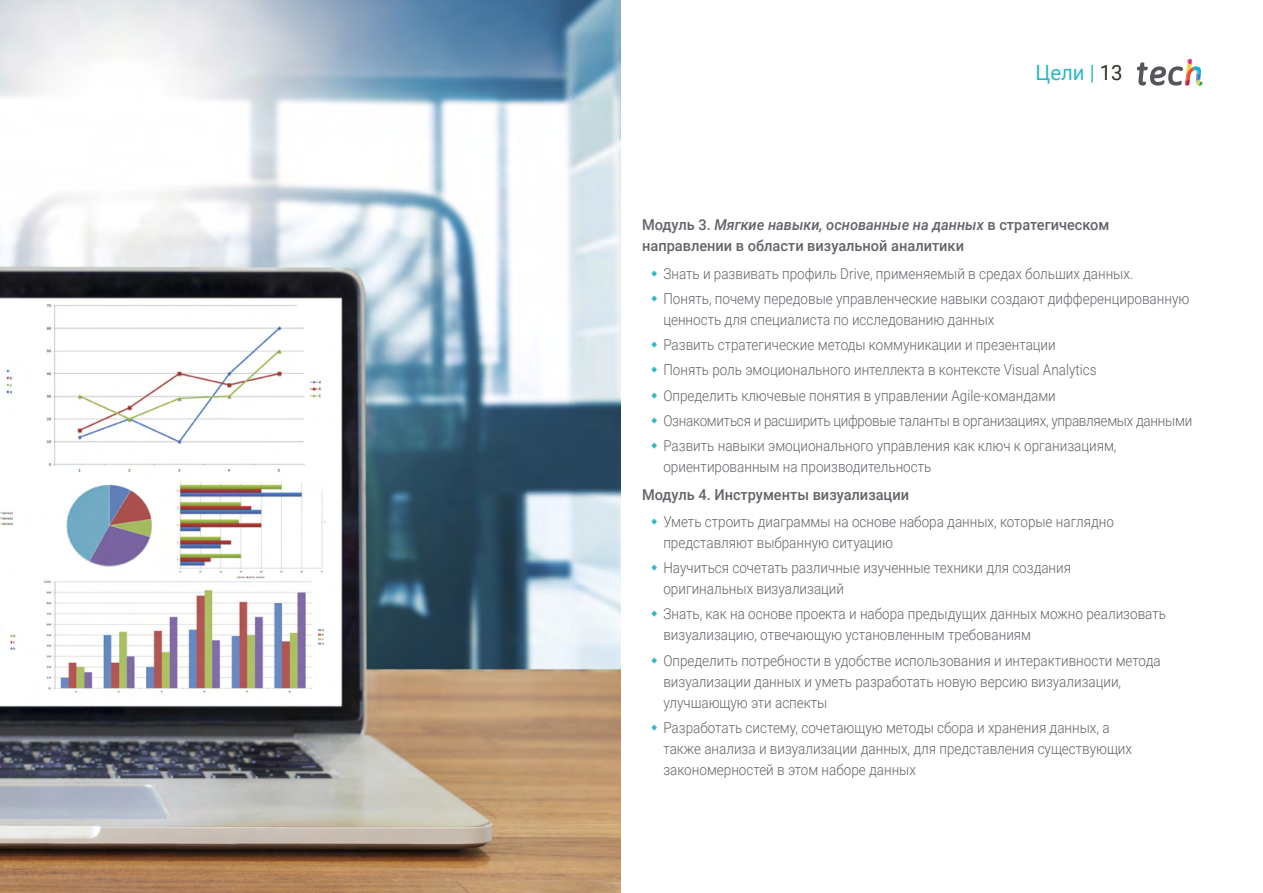
<style>
.page{position:relative;width:1263px;height:893px;background:#fff}
.page>*{position:absolute;margin:0;border:0;box-sizing:border-box;transform-origin:0 0}
.t1{font:21px "Roboto";color:#2db8c5}
.t2{font:300 15px/21px "Roboto";color:#61646a;scale:.9 1}
.t3{font:500 15px/21px "Roboto";color:#61646a}
.s1{color:#312e20}
.s2{font-style:italic}
</style>
<div class="page">
<svg style="left:1137px;top:59px;width:65px;height:27px"></svg>
<img style="left:0;top:0;width:621px;height:893px">
<h1 class="t1" style="left:1035px;top:57px;width:89px">Цели | <span class="s1">13</span></h1>
<p class="t3" style="left:642px;top:214px;width:469px">Модуль 3. <span class="s2">Мягкие навыки, основанные на данных</span> в стратегическом направлении в области визуальной аналитики</p>
<p class="t2" style="left:663px;top:260px;width:586px;line-height:25.2px">Знать и развивать профиль Drive, применяемый в средах больших данных.<br>Понять, почему передовые управленческие навыки создают дифференцированную</p>
<p class="t2" style="left:663px;top:306px;width:589px;line-height:25.2px">ценность для специалиста по исследованию данных<br>Развить стратегические методы коммуникации и презентации<br>Понять роль эмоционального интеллекта в контексте Visual Analytics<br>Определить ключевые понятия в управлении Agile-командами<br>Ознакомиться и расширить цифровые таланты в организациях, управляемых данными Развить навыки эмоционального управления как ключ к организациям,</p>
<p class="t2" style="left:663px;top:456px;width:299px">ориентированным на производительность</p>
<p class="t3" style="left:642px;top:483px;width:268px">Модуль 4. Инструменты визуализации</p>
<p class="t2" style="left:663px;top:510px;width:502px">Уметь строить диаграммы на основе набора данных, которые наглядно представляют выбранную ситуацию</p>
<p class="t2" style="left:663px;top:557px;width:455px">Научиться сочетать различные изученные техники для создания оригинальных визуализаций</p>
<p class="t2" style="left:663px;top:603px;width:560px">Знать, как на основе проекта и набора предыдущих данных можно реализовать визуализацию, отвечающую установленным требованиям</p>
<p class="t2" style="left:663px;top:649px;width:554px">Определить потребности в удобстве использования и интерактивности метода визуализации данных и уметь разработать новую версию визуализации, улучшающую эти аспекты</p>
<p class="t2" style="left:663px;top:716px;width:522px">Разработать систему, сочетающую методы сбора и хранения данных, а также анализа и визуализации данных, для представления существующих закономерностей в этом наборе данных</p>
</div>
